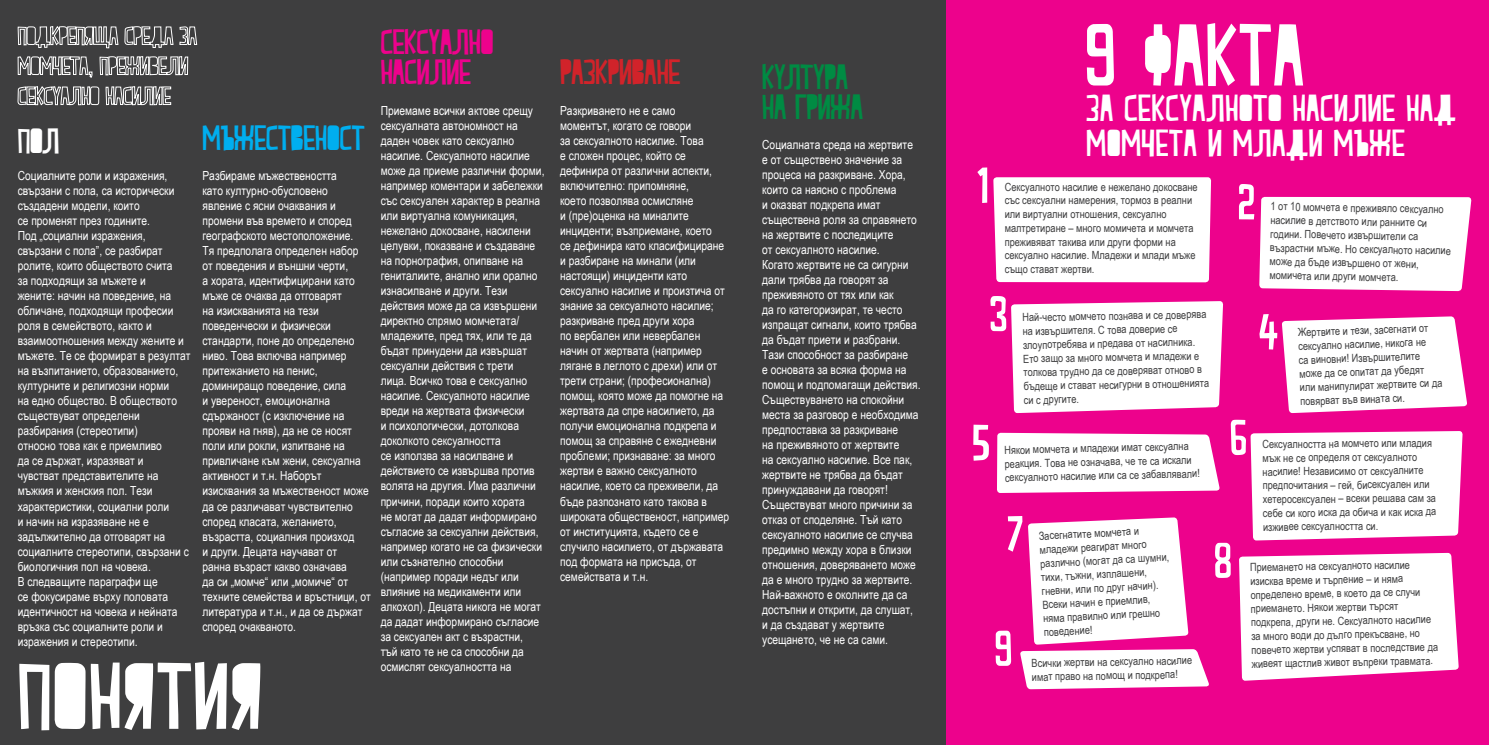
<style>
.page{position:relative;width:1489px;height:745px;background:#fff}
.page>*{position:absolute;margin:0;border:0;box-sizing:border-box;transform-origin:0 0}
.t1{font:93.75px "Peach Milk";letter-spacing:.025em;color:#fff}
.t2{font:87.5px "Peach Milk";letter-spacing:.025em;color:#fff}
.t3{font:50px "Peach Milk";color:#fff}
.t4{font:37.5px/35px "Peach Milk";letter-spacing:.025em;color:#fff}
.t5{font:35px/30px "Peach Milk";color:#ed028c}
.t6{font:35px/30px "Peach Milk";color:#008b43}
.t7{font:35px "Peach Milk";color:#00aeef}
.t8{font:35px "Peach Milk";color:#d1232a}
.t9{font:35px "Peach Milk";color:#fff}
.t10{font:12.5px/15px "Arial Narrow";color:#fff}
.t11{font:11.25px/13.8px "Arial Narrow";color:#3e3e3f}
</style>
<div class="page">
<div style="left:0;top:0;width:948px;height:744px;background:#3e3e3f"></div>
<div style="left:946px;top:0;width:542px;height:744px;background:#ed028c"></div>
<div style="left:993px;top:177px;width:217px;height:105px;background:#fff"></div>
<div style="left:1259px;top:197px;width:212px;height:94px;background:#fff"></div>
<svg style="left:1282px;top:316px;width:185px;height:97px;background:#fde3f2"></svg>
<div style="left:1011px;top:301px;width:212px;height:112px;background:#fff"></div>
<svg style="left:997px;top:432px;width:222px;height:60px;background:#fef1f8"></svg>
<div style="left:1250px;top:431px;width:212px;height:109px;background:#fff"></div>
<svg style="left:1239px;top:552px;width:219px;height:128px;background:#fdebf6"></svg>
<svg style="left:1020px;top:517px;width:189px;height:171px"></svg>
<svg style="left:18px;top:26px;width:100px;height:22px"></svg>
<svg style="left:125px;top:26px;width:48px;height:22px"></svg>
<svg style="left:180px;top:27px;width:17px;height:18px"></svg>
<svg style="left:18px;top:56px;width:170px;height:49px"></svg>
<p class="t2" style="left:1086px;top:5px;width:219px">9 ФАКТА</p>
<p class="t4" style="left:1086px;top:90px;width:370px">За сексуалното насилие над момчета и млади мъже</p>
<p class="t11" style="left:1004px;top:179px;width:194px">Сексуалното насилие е нежелано докосване със сексуални намерения, тормоз в реални или виртуални отношения, сексуално малтретиране – много момичета и момчета преживяват такива или други форми на сексуално насилие. Младежи и млади мъже също стават жертви.</p>
<p class="t5" style="left:380px;top:26px;width:114px">Сексуално насилие</p>
<p class="t8" style="left:560px;top:52px;width:122px">Разкриване</p>
<p class="t6" style="left:762px;top:62px;width:102px">Култура на грижа</p>
<p class="t10" style="left:380px;top:103px;width:165px">Приемаме всички актове срещу сексуалната автономност на даден човек като сексуално насилие. Сексуалното насилие може да приеме различни форми, например коментари и забележки със сексуален характер в реална или виртуална комуникация, нежелано докосване, насилени целувки, показване и създаване на порнография, опипване на гениталиите, анално или орално изнасилване и други. Тези действия може да са извършени директно спрямо момчетата/ младежите, пред тях, или те да бъдат принудени да извършат сексуални действия с трети<br>лица. Всичко това е сексуално насилие. Сексуалното насилие вреди на жертвата физически<br>и психологически, дотолкова доколкото сексуалността<br>се използва за насилване и действието се извършва против волята на другия. Има различни причини, поради които хората<br>не могат да дадат информирано съгласие за сексуални действия, например когато не са физически или съзнателно способни (например поради недъг или влияние на медикаменти или алкохол). Децата никога не могат да дадат информирано съгласие за сексуален акт с възрастни,<br>тъй като те не са способни да осмислят сексуалността на</p>
<p class="t10" style="left:560px;top:103px;width:171px">Разкриването не е само<br>моментът, когато се говори<br>за сексуалното насилие. Това<br>е сложен процес, който се дефинира от различни аспекти, включително: припомняне,<br>което позволява осмисляне<br>и (пре)оценка на миналите инциденти; възприемане, което<br>се дефинира като класифициране и разбиране на минали (или настоящи) инциденти като сексуално насилие и произтича от знание за сексуалното насилие; разкриване пред други хора<br>по вербален или невербален начин от жертвата (например лягане в леглото с дрехи) или от трети страни; (професионална) помощ, която може да помогне на жертвата да спре насилието, да получи емоционална подкрепа и помощ за справяне с ежедневни проблеми; признаване: за много жертви е важно сексуалното насилие, което са преживели, да бъде разпознато като такова в широката общественост, например от институцията, където се е случило насилието, от държавата под формата на присъда, от семействата и т.н.</p>
<p class="t9" style="left:18px;top:120px;width:43px">пол</p>
<p class="t7" style="left:202px;top:117px;width:163px">Мъжественост</p>
<p class="t10" style="left:762px;top:136px;width:160px">Социалната среда на жертвите е от съществено значение за процеса на разкриване. Хора, които са наясно с проблема<br>и оказват подкрепа имат съществена роля за справянето на жертвите с последиците<br>от сексуалното насилие.<br>Когато жертвите не са сигурни дали трябва да говорят за преживяното от тях или как<br>да го категоризират, те често изпращат сигнали, които трябва да бъдат приети и разбрани.<br>Тази способност за разбиране<br>е основата за всяка форма на помощ и подпомагащи действия.<br>Съществуването на спокойни места за разговор е необходима предпоставка за разкриване<br>на преживяното от жертвите<br>на сексуално насилие. Все пак, жертвите не трябва да бъдат принуждавани да говорят!<br>Съществуват много причини за отказ от споделяне. Тъй като сексуалното насилие се случва предимно между хора в близки отношения, доверяването може да е много трудно за жертвите.<br>Най-важното е околните да са достъпни и открити, да слушат, и да създават у жертвите усещането, че не са сами.</p>
<p class="t3" style="left:976px;top:156px;width:16px">1</p>
<p class="t10" style="left:202px;top:168px;width:170px">Разбираме мъжествеността<br>като културно-обусловено<br>явление с ясни очаквания и промени във времето и според географското местоположение.<br>Тя предполага определен набор от поведения и външни черти,<br>а хората, идентифицирани като мъже се очаква да отговарят<br>на изискванията на тези поведенчески и физически стандарти, поне до определено ниво. Това включва например притежанието на пенис, доминиращо поведение, сила<br>и увереност, емоционална сдържаност (с изключение на прояви на гняв), да не се носят поли или рокли, изпитване на привличане към жени, сексуална активност и т.н. Наборът изисквания за мъжественост може да се различават чувствително според класата, желанието, възрастта, социалния произход<br>и други. Децата научават от<br>ранна възраст какво означава<br>да си „момче“ или „момиче“ от техните семейства и връстници, от литература и т.н., и да се държат според очакваното.</p>
<p class="t10" style="left:18px;top:168px;width:174px">Социалните роли и изражения, свързани с пола, са исторически създадени модели, които<br>се променят през годините.<br>Под „социални изражения, свързани с пола”, се разбират ролите, които обществото счита<br>за подходящи за мъжете и<br>жените: начин на поведение, на обличане, подходящи професии роля в семейството, както и взаимоотношения между жените и мъжете. Те се формират в резултат на възпитанието, образованието, културните и религиозни норми<br>на едно общество. В обществото съществуват определени разбирания (стереотипи)<br>относно това как е приемливо<br>да се държат, изразяват и<br>чувстват представителите на мъжкия и женския пол. Тези характеристики, социални роли<br>и начин на изразяване не е задължително да отговарят на социалните стереотипи, свързани с биологичния пол на човека.</p>
<p class="t10" style="left:18px;top:573px;width:161px">В следващите параграфи ще<br>се фокусираме върху половата идентичност на човека и нейната връзка със социалните роли и изражения и стереотипи.</p>
<p class="t3" style="left:1238px;top:173px;width:19px">2</p>
<p class="t11" style="left:1270px;top:199px;width:182px;rotate:1deg">1 от 10 момчета е преживяло сексуално насилие в детството или ранните си години. Повечето извършители са възрастни мъже. Но сексуалното насилие може да бъде извършено от жени, момичета или други момчета.</p>
<p class="t3" style="left:990px;top:285px;width:20px">3</p>
<p class="t11" style="left:1022px;top:310px;width:187px;rotate:-1deg">Най-често момчето познава и се доверява на извършителя. С това доверие се злоупотребява и предава от насилника.<br>Ето защо за много момчета и младежи е толкова трудно да се доверяват отново в бъдеще и стават несигурни в отношенията си с другите.</p>
<p class="t3" style="left:1259px;top:303px;width:21px">4</p>
<p class="t11" style="left:1297px;top:325px;width:144px;rotate:-2deg">Жертвите и тези, засегнати от сексуално насилие, никога не<br>са виновни! Извършителите може да се опитат да убедят или манипулират жертвите си да повярват във вината си.</p>
<p class="t3" style="left:972px;top:413px;width:20px">5</p>
<p class="t3" style="left:1230px;top:408px;width:20px">6</p>
<p class="t11" style="left:1004px;top:442px;width:197px;rotate:-1deg">Някои момчета и младежи имат сексуална реакция. Това не означава, че те са искали сексуалното насилие или са се забавлявали!</p>
<p class="t11" style="left:1262px;top:436px;width:176px">Сексуалността на момчето или младия мъж не се определя от сексуалното насилие! Независимо от сексуалните предпочитания – гей, бисексуален или хетеросексуален – всеки решава сам за себе си кого иска да обича и как иска да изживее сексуалността си.</p>
<p class="t11" style="left:1038px;top:528px;width:130px;rotate:-3deg">Засегнатите момчета и младежи реагират много различно (могат да са шумни, тихи, тъжни, изплашени, гневни, или по друг начин).<br>Всеки начин е приемлив, няма правилно или грешно поведение!</p>
<p class="t3" style="left:1007px;top:505px;width:18px">7</p>
<p class="t3" style="left:1214px;top:531px;width:19px">8</p>
<p class="t11" style="left:1249px;top:559px;width:188px;rotate:-1deg">Приемането на сексуалното насилие изисква време и търпение – и няма определено време, в което да се случи приемането. Някои жертви търсят подкрепа, други не. Сексуалното насилие за много води до дълго прекъсване, но повечето жертви успяват в последствие да живеят щастлив живот въпреки травмата.</p>
<p class="t3" style="left:995px;top:619px;width:19px">9</p>
<p class="t1" style="left:18px;top:641px;width:246px">ПОНЯТИЯ</p>
<p class="t11" style="left:1031px;top:655px;width:162px;rotate:-1deg">Всички жертви на сексуално насилие имат право на помощ и подкрепа!</p>
</div>
